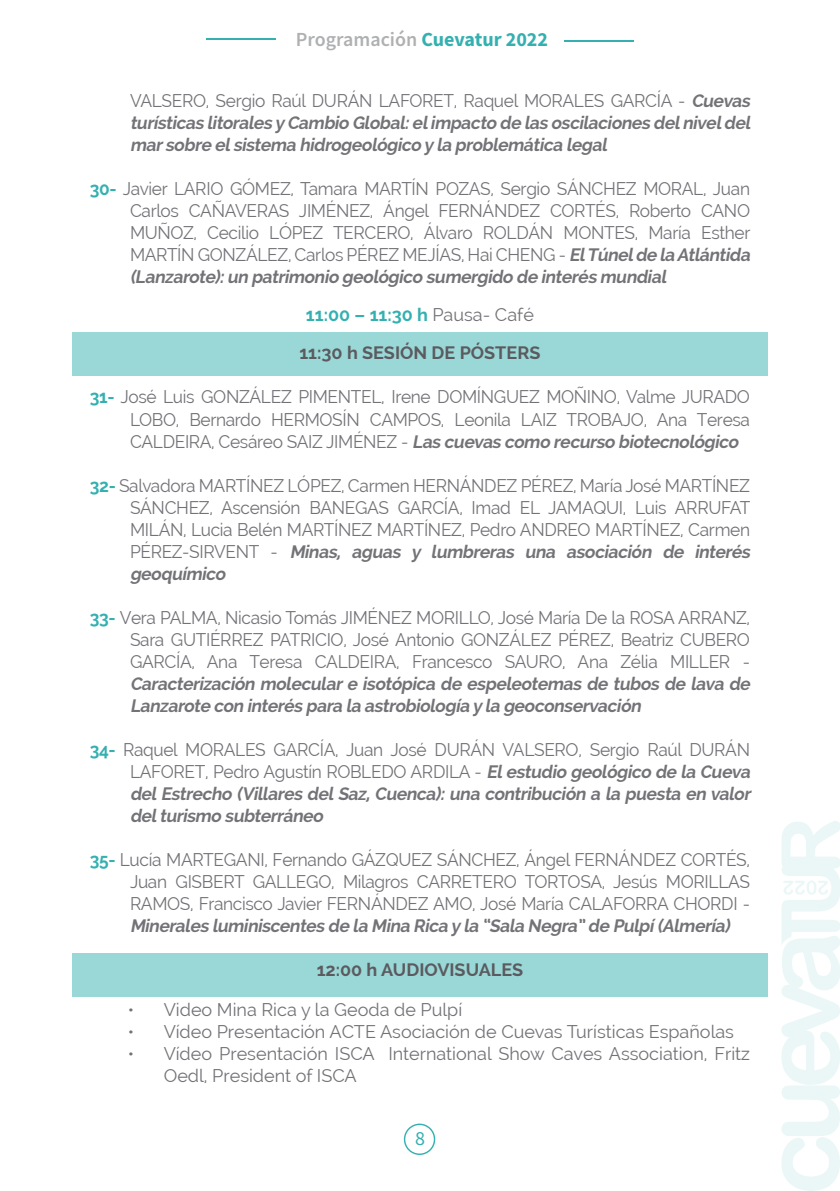
<style>
.page{position:relative;width:840px;height:1191px;background:#fff}
.page>*{position:absolute;margin:0;border:0;box-sizing:border-box;transform-origin:0 0}
.t1{font:600 20px "Source Sans Pro";color:#aeb0b2}
.t2{font:20px "Source Sans Pro";color:#35b0b0}
.t3{font:18px/22px "Raleway";letter-spacing:-.02em;color:#727277;text-align:justify;scale:.96 1}
.t4{font:italic 700 18px/22px "Raleway";color:#727277;scale:.96 1}
.t5{font:18px/22px "Raleway";color:#727277}
.t6{font:700 18px/38px "Raleway";color:#5b5b5f;text-align:center}
.s1{font-weight:700;color:#35b0b0}
.s2{font-weight:400;font-style:normal}
.s3{font-weight:700;font-style:italic}
.s4{color:#35b0b0}
.s5{font-weight:400;color:#727277}
.s6{font-style:normal;color:#35b0b0}
</style>
<div class="page">
<hr style="left:206px;top:39px;width:70px;height:1px;background:#35b0b0">
<hr style="left:563px;top:40px;width:70px;height:1px;background:#35b0b0">
<div style="left:403px;top:1123px;width:32px;height:32px;border:1px solid #35b0b0;border-radius:50%"></div>
<svg style="left:781px;top:821px;width:58px;height:370px"></svg>
<div style="left:72px;top:953px;width:695px;height:44px;background:#9ad7d7"></div>
<div style="left:72px;top:332px;width:695px;height:43px;background:#9ad7d7"></div>
<p class="t1" style="left:296px;top:26px;width:253px">Programación <span class="s1">Cuevatur 2022</span></p>
<p class="t4" style="left:130px;top:90px;width:651px;text-align:justify"><span class="s2">VALSERO, Sergio Raúl DURÁN LAFORET, Raquel MORALES GARCÍA -</span> Cuevas turísticas litorales y Cambio Global:elimpacto de las oscilaciones delniveldel marsobre elsistema hidrogeológico y la problemática legal</p>
<p class="t3" style="left:130px;top:178px;width:650px;text-align:left;text-indent:-40px"><span class="s1">30-</span> Javier LARIO GÓMEZ, Tamara MARTÍN POZAS, Sergio SÁNCHEZ MORAL, Juan Carlos CAÑAVERAS JIMÉNEZ, Ángel FERNÁNDEZ CORTÉS, Roberto CANO MUÑOZ, Cecilio LÓPEZ TERCERO, Álvaro ROLDÁN MONTES, María Esther MARTÍN GONZÁLEZ, Carlos PÉREZ MEJÍAS, Hai CHENG - <span class="s3">ElTúnelde la Atlántida (Lanzarote):un patrimonio geológico sumergido de interés mundial</span></p>
<p class="t6" style="left:299px;top:296px;width:242px"><span class="s4">11:00 – 11:30 H</span> <span class="s5">Pausa- Café<br></span>11:30 H SESIÓN DE PÓSTERS</p>
<p class="t3" style="left:130px;top:386px;width:647px;text-indent:-40px"><span class="s1">31-</span> José Luis GONZÁLEZ PIMENTEL, Irene DOMÍNGUEZ MOÑINO, Valme JURADO LOBO, Bernardo HERMOSÍN CAMPOS, Leonila LAIZ TROBAJO, Ana Teresa C A L D E I R A , C e s á r e o S A I Z J I M É N E Z - <span class="s3">Las cuevas como recurso biotecnológico</span></p>
<p class="t3" style="left:130px;top:474px;width:650px;text-align:left;text-indent:-40px"><span class="s1">32-</span> Salvadora MARTÍNEZ LÓPEZ, Carmen HERNÁNDEZ PÉREZ, María José MARTÍNEZ SÁNCHEZ, Ascensión BANEGAS GARCÍA, Imad EL JAMAQUI, Luis ARRUFAT MILÁN, Lucia Belén MARTÍNEZ MARTÍNEZ, Pedro ANDREO MARTÍNEZ, Carmen P É R E Z - S I R V E N T - <span class="s3">Minas, aguas y lumbreras una asociación de interés geoquímico</span></p>
<p class="t3" style="left:130px;top:606px;width:647px;text-indent:-40px"><span class="s1">33-</span> Vera PALMA, Nicasio Tomás JIMÉNEZ MORILLO, José María De la ROSA ARRANZ, Sara GUTIÉRREZ PATRICIO, José Antonio GONZÁLEZ PÉREZ, Beatriz CUBERO GARCÍA, Ana Teresa CALDEIRA, Francesco SAURO, Ana Zélia MILLER -</p>
<p class="t4" style="left:130px;top:672px;width:650px">Caracterización molecular e isotópica de espeleotemas de tubos de lava de<br>Lanzarote con interés para la astrobiología y la geoconservación</p>
<p class="t4" style="left:130px;top:738px;width:651px;text-indent:-40px"><span class="s6">34-</span> <span class="s2">Raquel MORALES GARCÍA, Juan José DURÁN VALSERO, Sergio Raúl DURÁN LAFORET, Pedro Agustín ROBLEDO ARDILA -</span> Elestudio geológico de la Cueva delEstrecho (Villares delSaz, Cuenca): una contribución a la puesta en valor delturismo subterráneo</p>
<p class="t3" style="left:130px;top:848px;width:647px;text-indent:-40px"><span class="s1">35-</span> Lucía MARTEGANI, Fernando GÁZQUEZ SÁNCHEZ, Ángel FERNÁNDEZ CORTÉS, Juan GISBERT GALLEGO, Milagros CARRETERO TORTOSA, Jesús MORILLAS RAMOS, Francisco Javier FERNÁNDEZ AMO, José María CALAFORRA CHORDI -</p>
<p class="t4" style="left:130px;top:914px;width:629px">Minerales luminiscentes de la Mina Rica y la “Sala Negra”de Pulpí(Almería)</p>
<p class="t6" style="left:316px;top:950px;width:88px">12:00 H AUDIOVISUALES</p>
<p class="t5" style="left:128px;top:998px;width:336px">• Video Mina Rica y la Geoda de Pulpí</p>
<p class="t5" style="left:128px;top:1020px;width:607px">• Vídeo Presentación ACTE Asociación de Cuevas Turísticas Españolas</p>
<p class="t5" style="left:164px;top:1042px;width:587px;text-indent:-36px">• Vídeo Presentación ISCA International Show Caves Association, Fritz<br>Oedl, President of ISCA</p>
<p class="t2" style="left:415px;top:1125px;width:11px">8</p>
</div>
